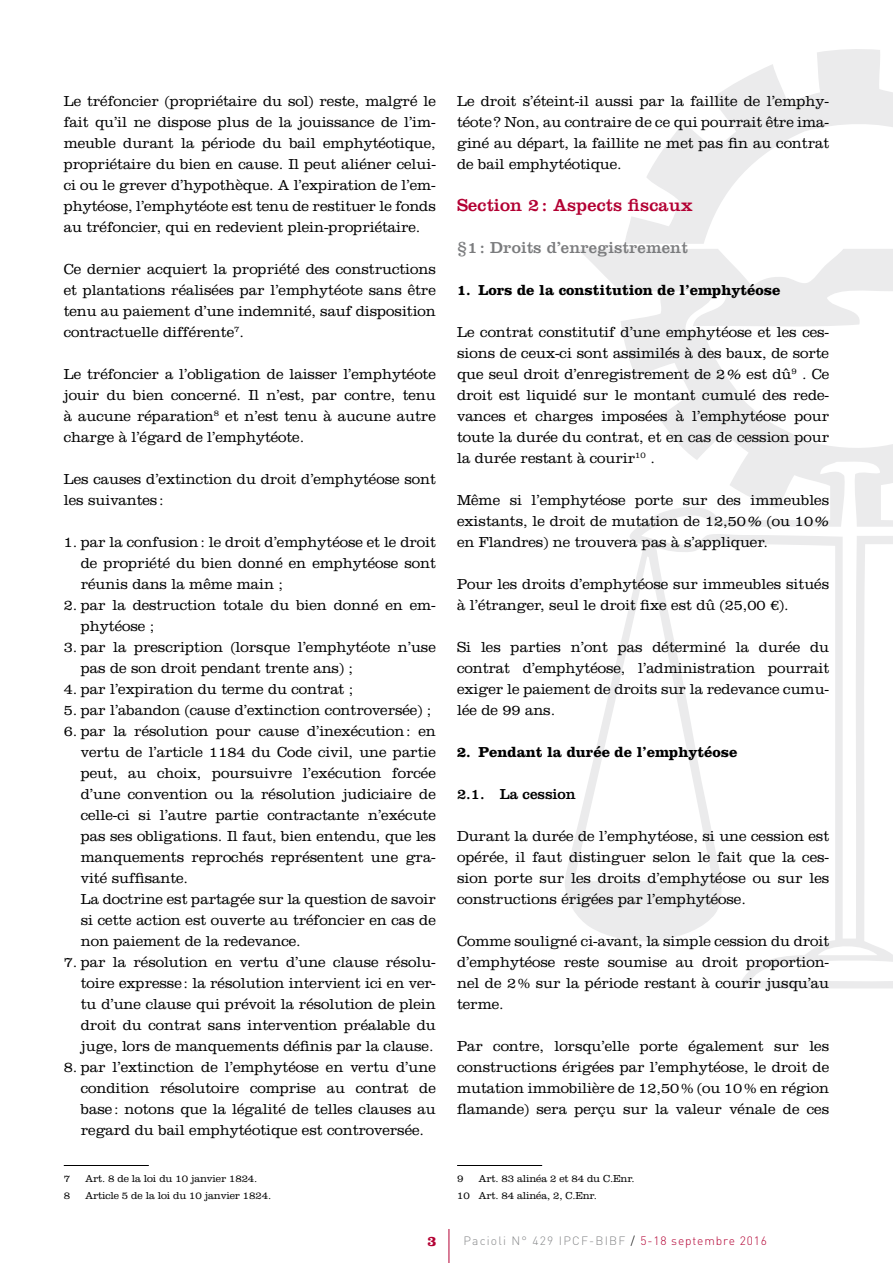
<style>
.page{position:relative;width:893px;height:1263px;background:#fff}
.page>*{position:absolute;margin:0;border:0;box-sizing:border-box;transform-origin:0 0}
.t1{font:18px "Clarendon LT Std";letter-spacing:.01em;color:#b30033}
.t2{font:16.5px "Clarendon LT Std";letter-spacing:.01em;color:#7b7c7e}
.t3{font:300 15px/21px "Clarendon LT Std";letter-spacing:-.005em;color:#000;text-align:justify}
.t4{font:700 15px "Clarendon LT Std";color:#000}
.t5{font:15px "Clarendon LT Std";color:#000}
.t6{font:700 14.85px "Clarendon LT Std";color:#b30033}
.t7{font:300 12px "DIN";letter-spacing:.1em;color:#87888a}
.t8{font:300 10.5px/16.8px "Clarendon LT Std";letter-spacing:-.015em;color:#000}
.s1{font-family:"Clarendon Std";font-style:italic}
.s2{color:#000}
.s3{color:#b30033}
</style>
<div class="page">
<svg style="left:565px;top:49px;width:328px;height:939px"></svg>
<hr style="left:449px;top:1229px;width:1px;height:34px;background:#b30033">
<hr style="left:64px;top:1165px;width:85px;height:1px;background:#000">
<hr style="left:457px;top:1165px;width:85px;height:1px;background:#000">
<p class="t3" style="left:64px;top:91px;width:374px">Le tréfoncier (propriétaire du sol) reste, malgré le fait qu’il ne dispose plus de la jouissance de l’im&shy;meuble durant la période du bail emphytéotique, propriétaire du bien en cause. Il peut aliéner celui&shy;ci ou le grever d’hypothèque. A l’expiration de l’em&shy;phytéose, l’emphytéote est tenu de restituer le fonds au tréfoncier, qui en redevient plein-propriétaire.</p>
<p class="t3" style="left:64px;top:259px;width:374px">Ce dernier acquiert la propriété des constructions et plantations réalisées par l’emphytéote sans être tenu au paiement d’une indemnité, sauf disposition contractuelle différente<sup>7</sup>.</p>
<p class="t3" style="left:64px;top:364px;width:374px">Le tréfoncier a l’obligation de laisser l’emphytéote jouir du bien concerné. Il n’est, par contre, tenu à aucune réparation<sup>8</sup> et n’est tenu à aucune autre charge à l’égard de l’emphytéote.</p>
<p class="t3" style="left:64px;top:469px;width:374px">Les causes d’extinction du droit d’emphytéose sont les suivantes:</p>
<p class="t3" style="left:81px;top:532px;width:357px;text-indent:-17px">1. par la confusion: le droit d’emphytéose et le droit de propriété du bien donné en emphytéose sont réunis dans la même main ;</p>
<p class="t3" style="left:81px;top:595px;width:357px;text-indent:-17px">2. par la destruction totale du bien donné en em&shy;phytéose ;</p>
<p class="t3" style="left:81px;top:637px;width:357px;text-indent:-17px">3. par la prescription (lorsque l’emphytéote n’use pas de son droit pendant trente ans) ;</p>
<p class="t3" style="left:64px;top:679px;width:291px">4. par l’expiration du terme du contrat ;</p>
<p class="t3" style="left:64px;top:700px;width:369px">5. par l’abandon (cause d’extinction controversée) ;</p>
<p class="t3" style="left:81px;top:721px;width:357px;text-align:left;text-indent:-17px">6. par la résolution pour cause d’inexécution: en vertu de l’article 1184 du Code civil, une partie peut, au choix, poursuivre l’exécution forcée d’une convention ou la résolution judiciaire de celle-ci si l’autre partie contractante n’exécute pas ses obligations. Il faut, bien entendu, que les manquements reprochés représentent une gra&shy;vité suffisante.<br>La doctrine est partagée sur la question de savoir si cette action est ouverte au tréfoncier en cas de non paiement de la redevance.</p>
<p class="t3" style="left:81px;top:952px;width:357px;text-indent:-17px">7. par la résolution en vertu d’une clause résolu&shy;toire expresse: la résolution intervient ici en ver&shy;tu d’une clause qui prévoit la résolution de plein droit du contrat sans intervention préalable du juge, lors de manquements définis par la clause.</p>
<p class="t3" style="left:81px;top:1057px;width:357px;text-indent:-17px">8. par l’extinction de l’emphytéose en vertu d’une condition résolutoire comprise au contrat de base: notons que la légalité de telles clauses au regard du bail emphytéotique est controversée.</p>
<p class="t8" style="left:64px;top:1170px;width:8px">7</p>
<p class="t8" style="left:85px;top:1170px;width:174px">Art. 8 de la loi du 10 janvier 1824.</p>
<p class="t8" style="left:64px;top:1187px;width:8px">8</p>
<p class="t8" style="left:85px;top:1187px;width:188px">Article 5 de la loi du 10 janvier 1824.</p>
<p class="t3" style="left:457px;top:91px;width:374px">Le droit s’éteint-il aussi par la faillite de l’emphy&shy;téote? Non, au contraire de ce qui pourrait être ima&shy;giné au départ, la faillite ne met pas fin au contrat de bail emphytéotique.</p>
<p class="t1" style="left:457px;top:194px;width:237px">Section 2: Aspects fiscaux</p>
<p class="t2" style="left:457px;top:238px;width:232px">§1: Droits d’enregistrement</p>
<p class="t4" style="left:457px;top:281px;width:325px">1. Lors de la constitution de l’emphytéose</p>
<p class="t3" style="left:457px;top:322px;width:374px">Le contrat constitutif d’une emphytéose et les ces&shy;sions de ceux-ci sont assimilés à des baux, de sorte que seul droit d’enregistrement de 2<span class="s1">%</span> est dû<sup>9</sup> . Ce droit est liquidé sur le montant cumulé des rede&shy;vances et charges imposées à l’emphytéose pour toute la durée du contrat, et en cas de cession pour la durée restant à courir<sup>10</sup> .</p>
<p class="t3" style="left:457px;top:490px;width:374px">Même si l’emphytéose porte sur des immeubles existants, le droit de mutation de 12,50<span class="s1">%</span> (ou 10<span class="s1">% </span>en Flandres) ne trouvera pas à s’appliquer.</p>
<p class="t3" style="left:457px;top:574px;width:374px">Pour les droits d’emphytéose sur immeubles situés à l’étranger, seul le droit fixe est dû (25,00 €).</p>
<p class="t3" style="left:457px;top:637px;width:374px">Si les parties n’ont pas déterminé la durée du contrat d’emphytéose, l’administration pourrait exiger le paiement de droits sur la redevance cumu&shy;lée de 99 ans.</p>
<p class="t4" style="left:457px;top:743px;width:282px">2. Pendant la durée de l’emphytéose</p>
<p class="t5" style="left:457px;top:785px;width:120px">2.1. La cession</p>
<p class="t3" style="left:457px;top:826px;width:374px">Durant la durée de l’emphytéose, si une cession est opérée, il faut distinguer selon le fait que la ces&shy;sion porte sur les droits d’emphytéose ou sur les constructions érigées par l’emphytéose.</p>
<p class="t3" style="left:457px;top:931px;width:374px">Comme souligné ci-avant, la simple cession du droit d’emphytéose reste soumise au droit proportion&shy;nel de 2% sur la période restant à courir jusqu’au terme.</p>
<p class="t3" style="left:457px;top:1036px;width:374px">Par contre, lorsqu’elle porte également sur les constructions érigées par l’emphytéose, le droit de mutation immobilière de 12,50% (ou 10% en région flamande) sera perçu sur la valeur vénale de ces</p>
<p class="t8" style="left:457px;top:1170px;width:179px;text-indent:21px">Art. 83 alinéa 2 et 84 du C.Enr.<br>10 Art. 84 alinéa, 2, C.Enr.</p>
<p class="t8" style="left:457px;top:1170px;width:8px">9</p>
<p class="t6" style="left:427px;top:1232px;width:11px">3</p>
<p class="t7" style="left:463px;top:1233px;width:305px">Pacioli N° 429 IPCF-BIBF <span class="s2">/</span> <span class="s3">5-18 septembre 2016</span></p>
</div>
